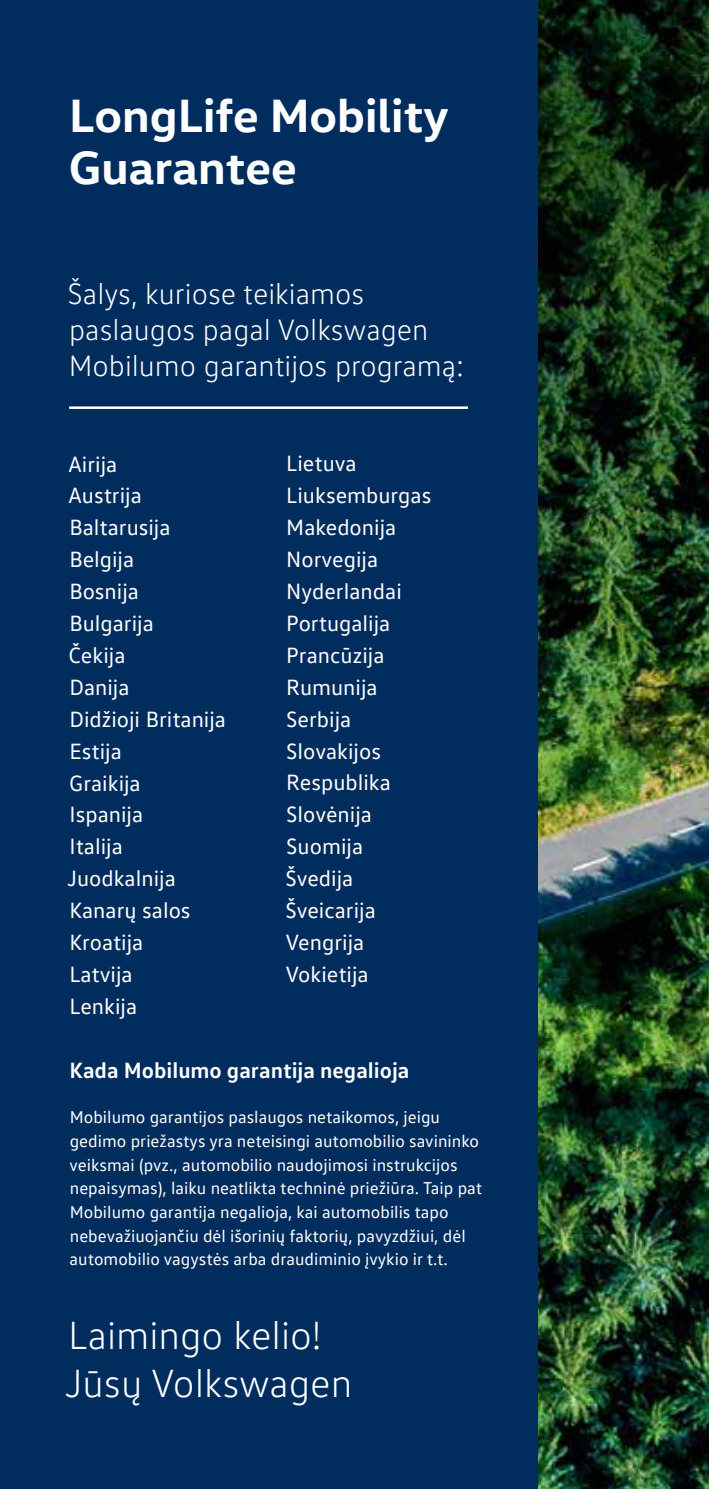
<style>
.page{position:relative;width:709px;height:1489px;background:#fff}
.page>*{position:absolute;margin:0;border:0;box-sizing:border-box;transform-origin:0 0}
.t1{font:700 47.5px/52.2px "VW Head";color:#fff}
.t2{font:300 40px/48px "VW Text";color:#fff}
.t3{font:300 30px/36px "VW Text";color:#fff}
.t4{font:22.5px/32px "VW Text";color:#fff}
.t5{font:700 22.5px "VW Text";color:#fff}
.t6{font:17.5px/23.8px "VW Text";color:#fff}
</style>
<div class="page">
<img style="left:537px;top:0;width:172px;height:1488px">
<div style="left:0;top:0;width:537px;height:1488px;background:#002d5e"></div>
<hr style="left:69px;top:406px;width:399px;height:3px;background:#fff">
<h1 class="t1" style="left:69px;top:87px;width:381px">LongLife Mobility<br>Guarantee</h1>
<h3 class="t3" style="left:68px;top:275px;width:398px">Šalys, kuriose teikiamos paslaugos pagal Volkswagen<br>Mobilumo garantijos programą:</h3>
<p class="t4" style="left:67px;top:447px;width:160px">Airija<br>Austrija<br>Baltarusija<br>Belgija<br>Bosnija<br>Bulgarija<br>Čekija<br>Danija<br>Didžioji Britanija<br>Estija<br>Graikija<br>Ispanija<br>Italija<br>Juodkalnija<br>Kanarų salos<br>Kroatija<br>Latvija<br>Lenkija</p>
<p class="t4" style="left:286px;top:447px;width:147px">Lietuva<br>Liuksemburgas<br>Makedonija<br>Norvegija<br>Nyderlandai<br>Portugalija<br>Prancūzija<br>Rumunija<br>Serbija<br>Slovakijos<br>Respublika<br>Slovėnija<br>Suomija<br>Švedija<br>Šveicarija<br>Vengrija<br>Vokietija</p>
<p class="t5" style="left:70px;top:1055px;width:341px">Kada Mobilumo garantija negalioja</p>
<p class="t6" style="left:70px;top:1104px;width:414px">Mobilumo garantijos paslaugos netaikomos, jeigu gedimo priežastys yra neteisingi automobilio savininko veiksmai (pvz., automobilio naudojimosi instrukcijos nepaisymas), laiku neatlikta techninė priežiūra. Taip pat Mobilumo garantija negalioja, kai automobilis tapo nebevažiuojančiu dėl išorinių faktorių, pavyzdžiui, dėl automobilio vagystės arba draudiminio įvykio ir t.t.</p>
<h2 class="t2" style="left:65px;top:1310px;width:289px">Laimingo kelio!<br>Jūsų Volkswagen</h2>
</div>
